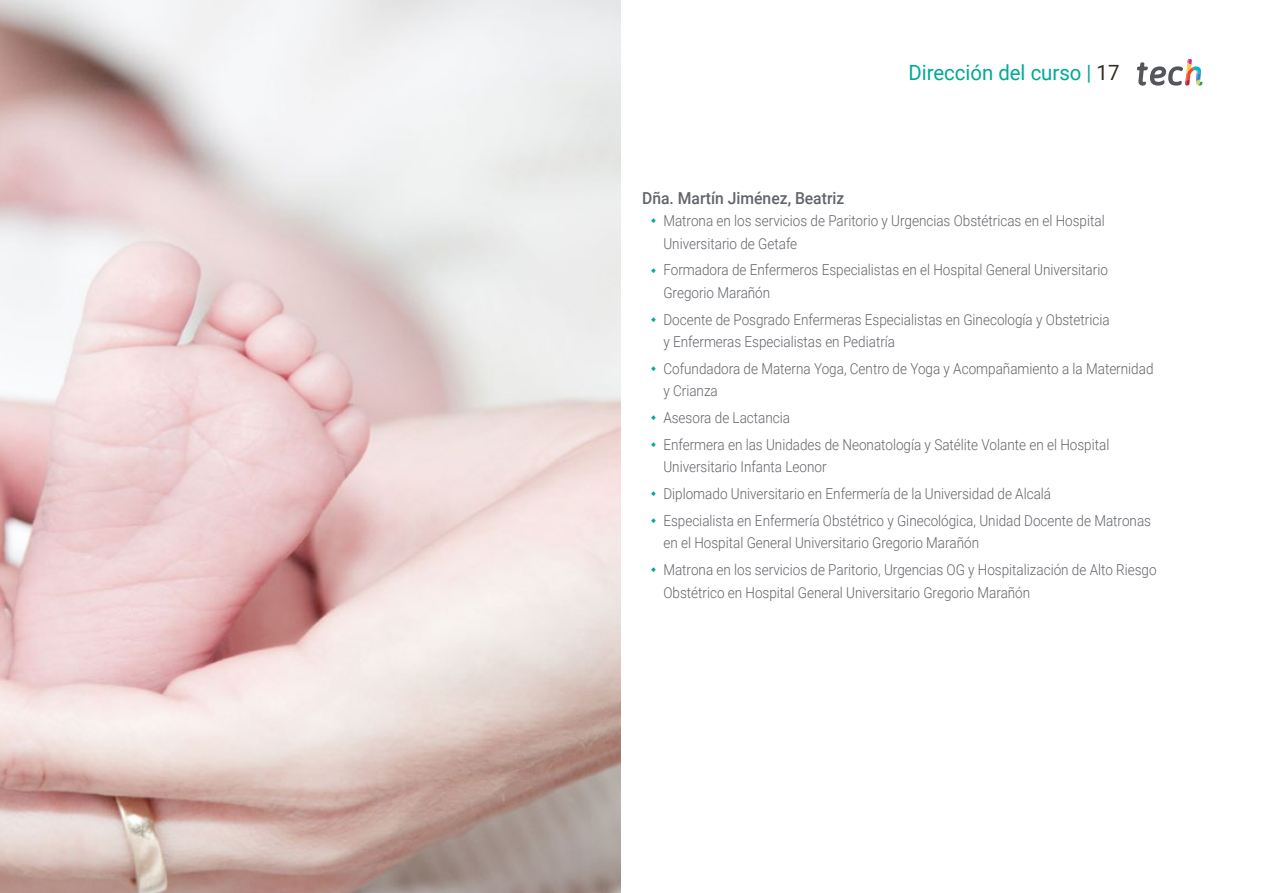
<style>
.page{position:relative;width:1263px;height:893px;background:#fff}
.page>*{position:absolute;margin:0;border:0;box-sizing:border-box;transform-origin:0 0}
.t1{font:21px "Roboto";color:#00a996}
.t2{font:500 16.5px "Roboto";color:#61646a;scale:.95 1}
.t3{font:300 15px/22.5px "Roboto";color:#61646a;scale:.9 1}
.s1{color:#312e20}
</style>
<div class="page">
<svg style="left:1137px;top:59px;width:65px;height:27px"></svg>
<img style="left:0;top:0;width:621px;height:893px">
<h1 class="t1" style="left:908px;top:57px;width:213px">Dirección del curso | <span class="s1">17</span></h1>
<p class="t2" style="left:642px;top:186px;width:214px">Dña. Martín Jiménez, Beatriz</p>
<p class="t3" style="left:663px;top:209px;width:492px">Matrona en los servicios de Paritorio y Urgencias Obstétricas en el Hospital<br>Universitario de Getafe</p>
<p class="t3" style="left:663px;top:258px;width:495px">Formadora de Enfermeros Especialistas en el Hospital General Universitario<br>Gregorio Marañón</p>
<p class="t3" style="left:663px;top:307px;width:497px">Docente de Posgrado Enfermeras Especialistas en Ginecología y Obstetricia y Enfermeras Especialistas en Pediatría</p>
<p class="t3" style="left:663px;top:357px;width:546px">Cofundadora de Materna Yoga, Centro de Yoga y Acompañamiento a la Maternidad y Crianza</p>
<p class="t3" style="left:663px;top:404px;width:497px;line-height:26.7px">Asesora de Lactancia<br>Enfermera en las Unidades de Neonatología y Satélite Volante en el Hospital</p>
<p class="t3" style="left:663px;top:453px;width:543px;line-height:26.7px">Universitario Infanta Leonor<br>Diplomado Universitario en Enfermería de la Universidad de Alcalá<br>Especialista en Enfermería Obstétrico y Ginecológica, Unidad Docente de Matronas</p>
<p class="t3" style="left:663px;top:529px;width:550px;line-height:26.7px">en el Hospital General Universitario Gregorio Marañón<br>Matrona en los servicios de Paritorio, Urgencias OG y Hospitalización de Alto Riesgo</p>
<p class="t3" style="left:663px;top:580px;width:409px">Obstétrico en Hospital General Universitario Gregorio Marañón</p>
</div>
